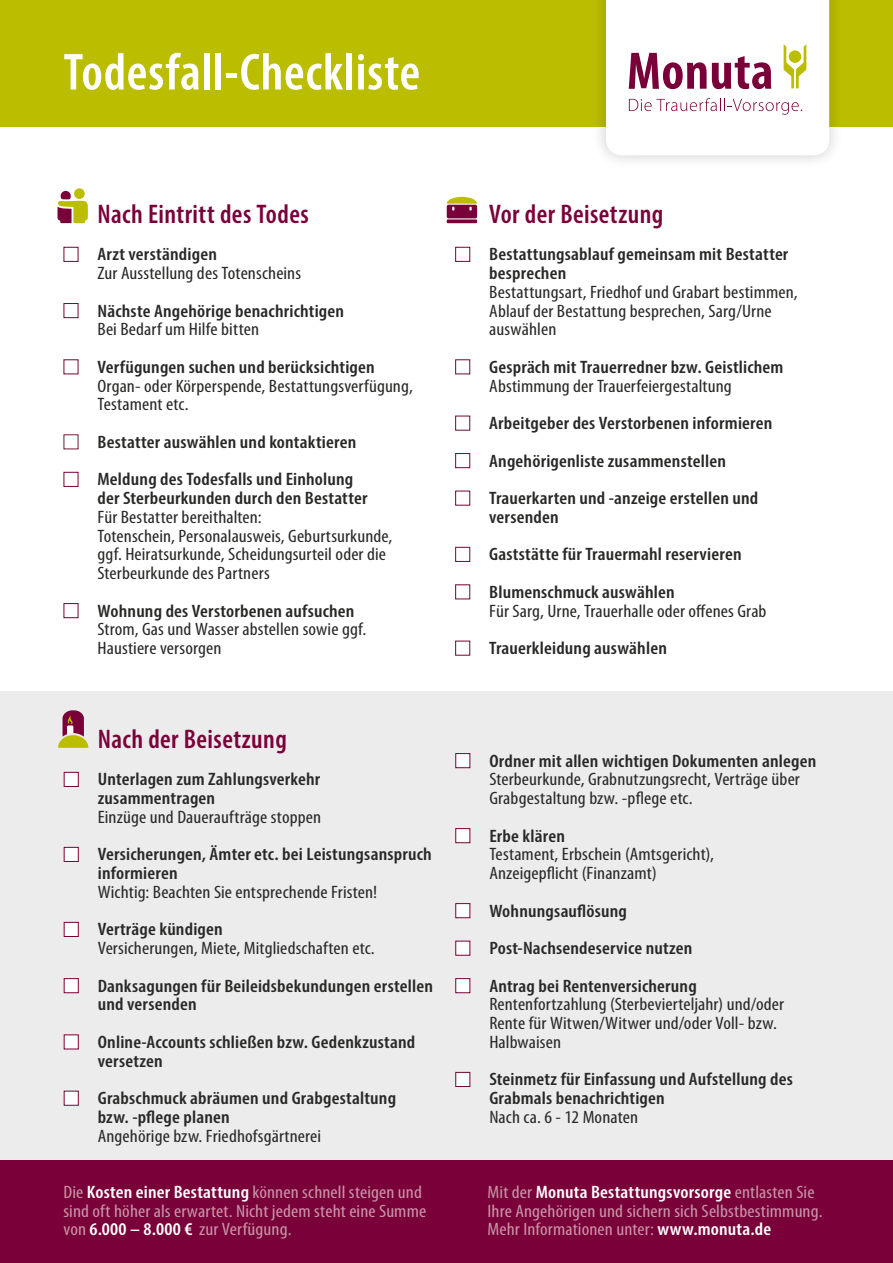
<style>
.page{position:relative;width:893px;height:1263px;background:#fff}
.page>*{position:absolute;margin:0;border:0;box-sizing:border-box;transform-origin:0 0}
.t1{font:600 condensed 52.5px "Myriad Pro";letter-spacing:.015em;color:#fff}
.t2{font:600 condensed 27px "Myriad Pro";letter-spacing:.015em;color:#7a0039}
.t3{font:600 condensed 18px/37.5px "Myriad Pro";letter-spacing:.01em;color:#282827;scale:1.1 1}
.t4{font:condensed 18px/18.8px "Myriad Pro";letter-spacing:.005em;color:#282827;scale:1.1 1}
.t5{font:condensed 18px/18.8px "Myriad Pro";letter-spacing:.005em;color:#c995a7;scale:1.1 1}
.s1{font-weight:600;color:#fff}
</style>
<div class="page">
<div style="left:0;top:692px;width:893px;height:571px;background:#ececed"></div>
<div style="left:64px;top:247px;width:14px;height:15px;background:#fff;border:1px solid #7a0039"></div>
<div style="left:64px;top:303px;width:14px;height:15px;background:#fff;border:1px solid #7a0039"></div>
<div style="left:64px;top:472px;width:14px;height:15px;background:#fff;border:1px solid #7a0039"></div>
<div style="left:64px;top:603px;width:14px;height:15px;background:#fff;border:1px solid #7a0039"></div>
<div style="left:455px;top:247px;width:15px;height:15px;background:#fff;border:1px solid #7a0039"></div>
<div style="left:455px;top:359px;width:15px;height:15px;background:#fff;border:1px solid #7a0039"></div>
<div style="left:455px;top:416px;width:15px;height:14px;background:#fff;border:1px solid #7a0039"></div>
<div style="left:455px;top:453px;width:15px;height:15px;background:#fff;border:1px solid #7a0039"></div>
<div style="left:455px;top:491px;width:15px;height:15px;background:#fff;border:1px solid #7a0039"></div>
<div style="left:455px;top:547px;width:15px;height:15px;background:#fff;border:1px solid #7a0039"></div>
<div style="left:455px;top:584px;width:15px;height:15px;background:#fff;border:1px solid #7a0039"></div>
<div style="left:455px;top:641px;width:15px;height:15px;background:#fff;border:1px solid #7a0039"></div>
<svg style="left:74px;top:188px;width:11px;height:11px"></svg>
<svg style="left:58px;top:190px;width:30px;height:33px"></svg>
<svg style="left:447px;top:219px;width:30px;height:4px"></svg>
<div style="left:447px;top:205px;width:30px;height:13px;background:#7a0039;border-radius:2px"></div>
<svg style="left:447px;top:197px;width:30px;height:14px"></svg>
<div style="left:64px;top:772px;width:15px;height:15px;background:#fff;border:1px solid #7a0039"></div>
<div style="left:64px;top:847px;width:15px;height:15px;background:#fff;border:1px solid #7a0039"></div>
<div style="left:64px;top:922px;width:15px;height:15px;background:#fff;border:1px solid #7a0039"></div>
<div style="left:64px;top:978px;width:15px;height:15px;background:#fff;border:1px solid #7a0039"></div>
<div style="left:64px;top:1034px;width:15px;height:15px;background:#fff;border:1px solid #7a0039"></div>
<div style="left:64px;top:1091px;width:15px;height:15px;background:#fff;border:1px solid #7a0039"></div>
<div style="left:455px;top:753px;width:15px;height:15px;background:#fff;border:1px solid #7a0039"></div>
<div style="left:455px;top:828px;width:15px;height:15px;background:#fff;border:1px solid #7a0039"></div>
<div style="left:455px;top:903px;width:15px;height:15px;background:#fff;border:1px solid #7a0039"></div>
<div style="left:455px;top:941px;width:15px;height:15px;background:#fff"></div>
<div style="left:455px;top:978px;width:15px;height:15px;background:#fff;border:1px solid #7a0039"></div>
<div style="left:455px;top:1072px;width:15px;height:15px;background:#fff;border:1px solid #7a0039"></div>
<svg style="left:58px;top:710px;width:30px;height:38px"></svg>
<div style="left:0;top:1161px;width:893px;height:102px;background:#7a0039"></div>
<div style="left:0;top:0;width:893px;height:126px;background:#bbbe00"></div>
<div style="left:591px;top:0;width:253px;height:170px;background:#000;opacity:.2"></div>
<svg style="left:606px;top:0;width:223px;height:155px"></svg>
<h1 class="t1" style="left:64px;top:40px;width:358px">Todesfall-Checkliste</h1>
<h2 class="t2" style="left:98px;top:197px;width:213px">Nach Eintritt des Todes</h2>
<p class="t3" style="left:98px;top:235px;width:110px">Arzt verständigen</p>
<p class="t4" style="left:98px;top:263px;width:187px">Zur Ausstellung des Totenscheins</p>
<p class="t3" style="left:98px;top:291px;width:226px">Nächste Angehörige benachrichtigen</p>
<p class="t4" style="left:98px;top:320px;width:148px">Bei Bedarf um Hilfe bitten</p>
<p class="t3" style="left:98px;top:348px;width:254px">Verfügungen suchen und berücksichtigen</p>
<p class="t4" style="left:98px;top:376px;width:288px">Organ- oder Körperspende, Bestattungsverfügung,<br>Testament etc.</p>
<p class="t3" style="left:98px;top:423px;width:237px">Bestatter auswählen und kontaktieren<br>Meldung des Todesfalls und Einholung</p>
<p class="t3" style="left:98px;top:479px;width:247px">der Sterbeurkunden durch den Bestatter</p>
<p class="t4" style="left:98px;top:507px;width:270px">Für Bestatter bereithalten:<br>Totenschein, Personalausweis, Geburtsurkunde, ggf. Heiratsurkunde, Scheidungsurteil oder die Sterbeurkunde des Partners</p>
<p class="t3" style="left:98px;top:591px;width:235px">Wohnung des Verstorbenen aufsuchen</p>
<p class="t4" style="left:98px;top:620px;width:246px">Strom, Gas und Wasser abstellen sowie ggf.<br>Haustiere versorgen</p>
<h2 class="t2" style="left:98px;top:722px;width:190px">Nach der Beisetzung</h2>
<p class="t3" style="left:98px;top:770px;width:204px;line-height:18.8px">Unterlagen zum Zahlungsverkehr zusammentragen</p>
<p class="t4" style="left:98px;top:807px;width:205px">Einzüge und Daueraufträge stoppen</p>
<p class="t3" style="left:98px;top:845px;width:305px;line-height:18.8px">Versicherungen, Ämter etc. bei Leistungsanspruch informieren</p>
<p class="t4" style="left:98px;top:882px;width:256px">Wichtig: Beachten Sie entsprechende Fristen!</p>
<p class="t3" style="left:98px;top:910px;width:115px">Verträge kündigen</p>
<p class="t4" style="left:98px;top:938px;width:253px">Versicherungen, Miete, Mitgliedschaften etc.</p>
<p class="t3" style="left:98px;top:976px;width:306px;line-height:18.8px">Danksagungen für Beileidsbekundungen erstellen und versenden</p>
<p class="t3" style="left:98px;top:1032px;width:290px;line-height:18.8px">Online-Accounts schließen bzw. Gedenkzustand versetzen</p>
<p class="t3" style="left:98px;top:1088px;width:273px;line-height:18.8px">Grabschmuck abräumen und Grabgestaltung bzw. -pflege planen</p>
<p class="t4" style="left:98px;top:1126px;width:205px">Angehörige bzw. Friedhofsgärtnerei</p>
<h2 class="t2" style="left:489px;top:197px;width:175px">Vor der Beisetzung</h2>
<p class="t3" style="left:489px;top:245px;width:273px;line-height:18.8px">Bestattungsablauf gemeinsam mit Bestatter besprechen</p>
<p class="t4" style="left:489px;top:282px;width:282px">Bestattungsart, Friedhof und Grabart bestimmen,<br>Ablauf der Bestattung besprechen, Sarg/Urne auswählen</p>
<p class="t3" style="left:489px;top:348px;width:269px">Gespräch mit Trauerredner bzw. Geistlichem</p>
<p class="t4" style="left:489px;top:376px;width:222px">Abstimmung der Trauerfeiergestaltung</p>
<p class="t3" style="left:489px;top:404px;width:259px">Arbeitgeber des Verstorbenen informieren<br>Angehörigenliste zusammenstellen<br>Trauerkarten und -anzeige erstellen und</p>
<p class="t3" style="left:489px;top:498px;width:231px">versenden<br>Gaststätte für Trauermahl reservieren<br>Blumenschmuck auswählen</p>
<p class="t4" style="left:489px;top:601px;width:254px">Für Sarg, Urne, Trauerhalle oder offenes Grab</p>
<p class="t3" style="left:489px;top:629px;width:163px">Trauerkleidung auswählen</p>
<p class="t3" style="left:489px;top:741px;width:299px">Ordner mit allen wichtigen Dokumenten anlegen</p>
<p class="t4" style="left:489px;top:770px;width:284px">Sterbeurkunde, Grabnutzungsrecht, Verträge über<br>Grabgestaltung bzw. -pflege etc.</p>
<p class="t3" style="left:489px;top:816px;width:70px">Erbe klären</p>
<p class="t4" style="left:489px;top:845px;width:206px">Testament, Erbschein (Amtsgericht),<br>Anzeigepflicht (Finanzamt)</p>
<p class="t3" style="left:489px;top:891px;width:190px">Wohnungsauflösung<br>Post-Nachsendeservice nutzen<br>Antrag bei Rentenversicherung</p>
<p class="t4" style="left:489px;top:995px;width:269px">Rentenfortzahlung (Sterbevierteljahr) und/oder<br>Rente für Witwen/Witwer und/oder Voll- bzw.<br>Halbwaisen</p>
<p class="t3" style="left:489px;top:1070px;width:277px;line-height:18.8px">Steinmetz für Einfassung und Aufstellung des<br>Grabmals benachrichtigen</p>
<p class="t4" style="left:489px;top:1107px;width:137px">Nach ca. 6 - 12 Monaten</p>
<p class="t5" style="left:64px;top:1182px;width:331px">Die <span class="s1">Kosten einer Bestattung</span> können schnell steigen und sind oft höher als erwartet. Nicht jedem steht eine Summe von <span class="s1">6.000 – 8.000 €</span> zur Verfügung.</p>
<p class="t5" style="left:488px;top:1182px;width:306px">Mit der <span class="s1">Monuta Bestattungsvorsorge</span> entlasten Sie<br>Ihre Angehörigen und sichern sich Selbstbestimmung.<br>Mehr Informationen unter: <span class="s1">www.monuta.de</span></p>
</div>
